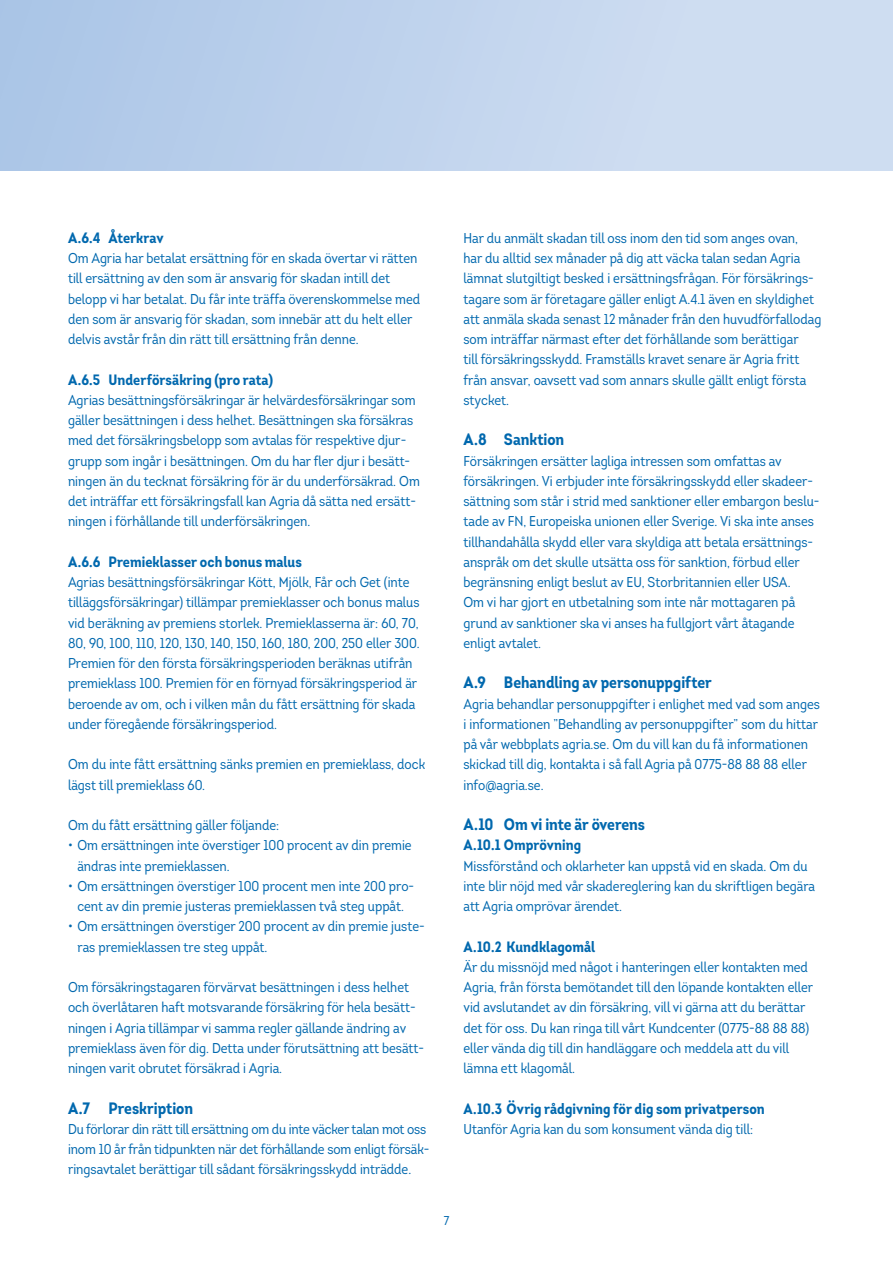
<style>
.page{position:relative;width:893px;height:1263px;background:#fff}
.page>*{position:absolute;margin:0;border:0;box-sizing:border-box;transform-origin:0 0}
.t1{font:700 16.5px "Intro Cond";color:#0068ae}
.t2{font:700 15px "Intro Cond";letter-spacing:.005em;color:#0068ae}
.t3{font:14.25px/20.2px "Intro Cond";color:#0068ae}
.t4{font:12.75px "Intro Cond";color:#0068ae}
</style>
<div class="page">
<div style="left:0;top:0;width:893px;height:170px;background:linear-gradient(to right,#acc6e7,#d5e1f3)"></div>
<p class="t2" style="left:68px;top:228px;width:97px">A.6.4 Återkrav</p>
<p class="t3" style="left:68px;top:248px;width:354px">Om Agria har betalat ersättning för en skada övertar vi rätten till ersättning av den som är ansvarig för skadan intill det belopp vi har betalat. Du får inte träffa överenskommelse med den som är ansvarig för skadan, som innebär att du helt eller delvis avstår från din rätt till ersättning från denne.</p>
<p class="t2" style="left:68px;top:370px;width:206px">A.6.5 Underförsäkring (pro rata)</p>
<p class="t3" style="left:68px;top:390px;width:353px">Agrias besättningsförsäkringar är helvärdesförsäkringar som gäller besättningen i dess helhet. Besättningen ska försäkras med det försäkringsbelopp som avtalas för respektive djur&shy;grupp som ingår i besättningen. Om du har fler djur i besätt&shy;ningen än du tecknat försäkring för är du underförsäkrad. Om det inträffar ett försäkringsfall kan Agria då sätta ned ersätt&shy;ningen i förhållande till underförsäkringen.</p>
<p class="t2" style="left:68px;top:552px;width:235px">A.6.6 Premieklasser och bonus malus</p>
<p class="t3" style="left:68px;top:572px;width:353px">Agrias besättningsförsäkringar Kött, Mjölk, Får och Get (inte tilläggsförsäkringar) tillämpar premieklasser och bonus malus vid beräkning av premiens storlek. Premieklasserna är: 60, 70, 80, 90, 100, 110, 120, 130, 140, 150, 160, 180, 200, 250 eller 300.<br>Premien för den första försäkringsperioden beräknas utifrån premieklass 100. Premien för en förnyad försäkringsperiod är beroende av om, och i vilken mån du fått ersättning för skada under föregående försäkringsperiod.</p>
<p class="t3" style="left:68px;top:754px;width:359px">Om du inte fått ersättning sänks premien en premieklass, dock lägst till premieklass 60.</p>
<p class="t3" style="left:68px;top:815px;width:213px">Om du fått ersättning gäller följande:</p>
<p class="t3" style="left:77px;top:835px;width:336px;text-indent:-9px">• Om ersättningen inte överstiger 100 procent av din premie ändras inte premieklassen.</p>
<p class="t3" style="left:68px;top:876px;width:348px;text-align:center">• Om ersättningen överstiger 100 procent men inte 200 pro&shy;cent av din premie justeras premieklassen två steg uppåt.</p>
<p class="t3" style="left:77px;top:916px;width:349px;text-indent:-9px">• Om ersättningen överstiger 200 procent av din premie juste&shy;ras premieklassen tre steg uppåt.</p>
<p class="t3" style="left:68px;top:977px;width:358px">Om försäkringstagaren förvärvat besättningen i dess helhet och överlåtaren haft motsvarande försäkring för hela besätt&shy;ningen i Agria tillämpar vi samma regler gällande ändring av premieklass även för dig. Detta under förutsättning att besätt&shy;ningen varit obrutet försäkrad i Agria.</p>
<p class="t1" style="left:68px;top:1097px;width:127px">A.7 Preskription</p>
<p class="t3" style="left:68px;top:1119px;width:363px">Du förlorar din rätt till ersättning om du inte väcker talan mot oss inom 10 år från tidpunkten när det förhållande som enligt försäk&shy;ringsavtalet berättigar till sådant försäkringsskydd inträdde.</p>
<p class="t3" style="left:463px;top:228px;width:359px">Har du anmält skadan till oss inom den tid som anges ovan,<br>har du alltid sex månader på dig att väcka talan sedan Agria lämnat slutgiltigt besked i ersättningsfrågan. För försäkrings&shy;tagare som är företagare gäller enligt A.4.1 även en skyldighet att anmäla skada senast 12 månader från den huvudförfallodag som inträffar närmast efter det förhållande som berättigar<br>till försäkringsskydd. Framställs kravet senare är Agria fritt från ansvar, oavsett vad som annars skulle gällt enligt första stycket.</p>
<p class="t1" style="left:463px;top:429px;width:102px">A.8 Sanktion</p>
<p class="t3" style="left:463px;top:450px;width:357px">Försäkringen ersätter lagliga intressen som omfattas av försäkringen. Vi erbjuder inte försäkringsskydd eller skadeer&shy;sättning som står i strid med sanktioner eller embargon beslu&shy;tade av FN, Europeiska unionen eller Sverige. Vi ska inte anses tillhandahålla skydd eller vara skyldiga att betala ersättnings&shy;anspråk om det skulle utsätta oss för sanktion, förbud eller begränsning enligt beslut av EU, Storbritannien eller USA.<br>Om vi har gjort en utbetalning som inte når mottagaren på grund av sanktioner ska vi anses ha fullgjort vårt åtagande enligt avtalet.</p>
<p class="t1" style="left:463px;top:672px;width:250px">A.9 Behandling av personuppgifter</p>
<p class="t3" style="left:463px;top:693px;width:358px">Agria behandlar personuppgifter i enlighet med vad som anges i informationen ”Behandling av personuppgifter” som du hittar på vår webbplats agria.se. Om du vill kan du få informationen skickad till dig, kontakta i så fall Agria på 0775-88 88 88 eller info@agria.se.</p>
<p class="t1" style="left:463px;top:814px;width:183px">A.10 Om vi inte är överens</p>
<p class="t2" style="left:463px;top:835px;width:119px">A.10.1 Omprövning</p>
<p class="t3" style="left:463px;top:855px;width:353px">Missförstånd och oklarheter kan uppstå vid en skada. Om du inte blir nöjd med vår skadereglering kan du skriftligen begära att Agria omprövar ärendet.</p>
<p class="t2" style="left:463px;top:937px;width:133px">A.10.2 Kundklagomål</p>
<p class="t3" style="left:463px;top:957px;width:351px">Är du missnöjd med något i hanteringen eller kontakten med Agria, från första bemötandet till den löpande kontakten eller vid avslutandet av din försäkring, vill vi gärna att du berättar det för oss. Du kan ringa till vårt Kundcenter (0775-88 88 88) eller vända dig till din handläggare och meddela att du vill lämna ett klagomål.</p>
<p class="t2" style="left:463px;top:1099px;width:303px">A.10.3 Övrig rådgivning för dig som privatperson</p>
<p class="t3" style="left:463px;top:1119px;width:291px">Utanför Agria kan du som konsument vända dig till:</p>
<p class="t4" style="left:444px;top:1212px;width:7px">7</p>
</div>
